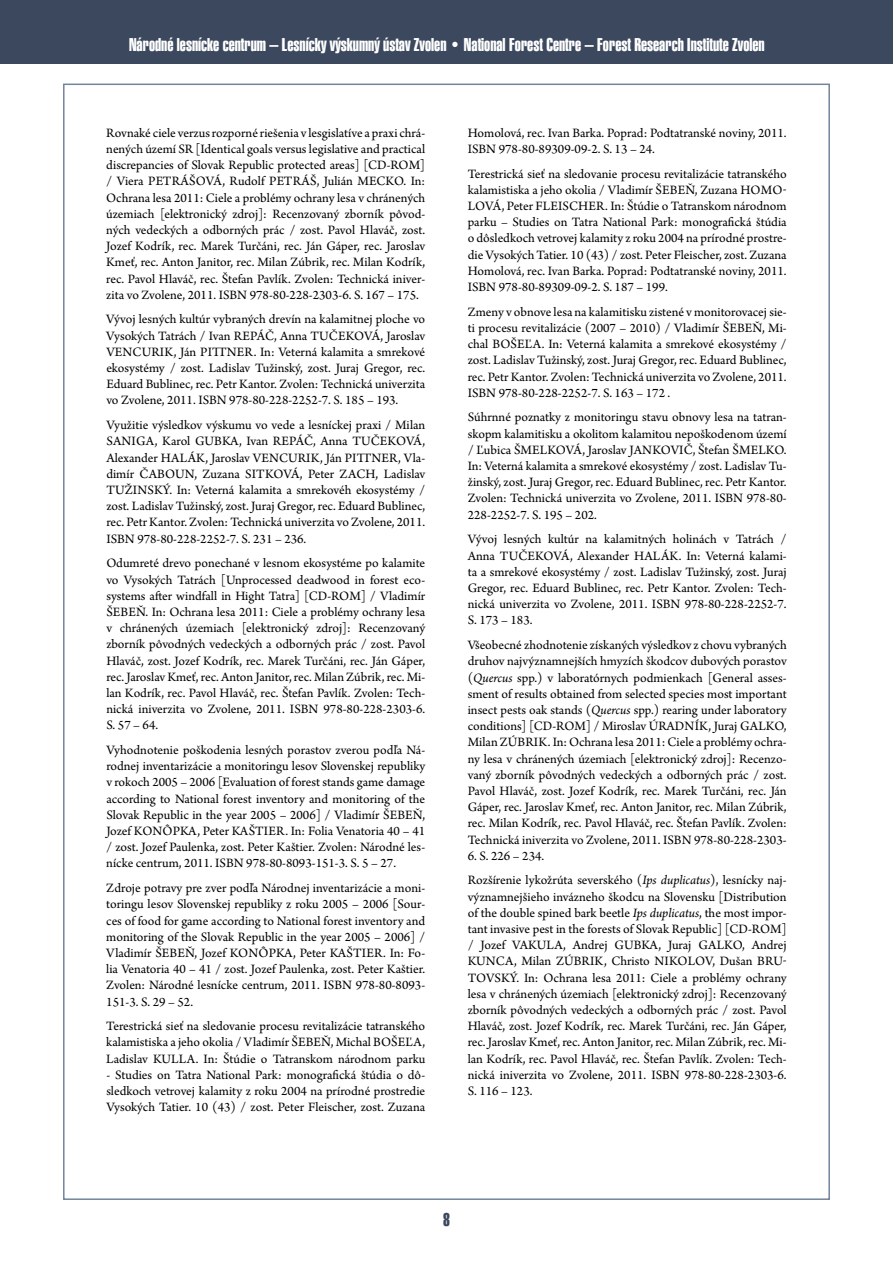
<style>
.page{position:relative;width:893px;height:1263px;background:#fff}
.page>*{position:absolute;margin:0;border:0;box-sizing:border-box;transform-origin:0 0}
.t1{font:18px "Swiss 911 AT Extra Compressed";color:#fff}
.t2{font:18px "Swiss 911 AT Extra Compressed";color:#3c485e}
.t3{font:13.5px/16.2px "Arno Pro";color:#000;text-align:justify}
.s1{font-style:italic}
</style>
<div class="page">
<div style="left:0;top:0;width:893px;height:64px;background:#3c485e"></div>
<h1 class="t1" style="left:129px;top:35px;width:637px">Národné lesnícke centrum – Lesnícky výskumný ústav Zvolen • National Forest Centre – Forest Research Institute Zvolen</h1>
<p class="t3" style="left:106px;top:125px;width:320px">Rovnaké ciele verzus rozporné riešenia v lesgislatíve a praxi chrá&shy;nených území SR [Identical goals versus legislative and practical discrepancies of Slovak Republic protected areas] [CD-ROM] / Viera Petrášová, Rudolf Petráš, Julián Mecko</p>
<p class="t3" style="left:106px;top:174px;width:320px;text-indent:297px">. In:<br>Ochrana lesa 2011: Ciele a problémy ochrany lesa v chránených územiach [elektronický zdroj]: Recenzovaný zborník pôvod&shy;ných vedeckých a odborných prác / zost. Pavol Hlaváč, zost.<br>Jozef Kodrík, rec. Marek Turčáni, rec. Ján Gáper, rec. Jaroslav Kmeť, rec. Anton Janitor, rec. Milan Zúbrik, rec. Milan Kodrík, rec. Pavol Hlaváč, rec. Štefan Pavlík. Zvolen: Technická iniver&shy;zita vo Zvolene, 2011. ISBN 978-80-228-2303-6. S. 167 – 175.</p>
<p class="t3" style="left:106px;top:312px;width:320px">Vývoj lesných kultúr vybraných drevín na kalamitnej ploche vo<br>Vysokých Tatrách / Ivan Repáč, Anna Tučekov</p>
<p class="t3" style="left:372px;top:328px;width:55px">á, Jaroslav</p>
<p class="t3" style="left:106px;top:344px;width:320px;text-indent:147px">. In: Veterná kalamita a smrekové ekosystémy / zost. Ladislav Tužinský, zost. Juraj Gregor, rec.<br>Eduard Bublinec, rec. Petr Kantor. Zvolen: Technická univerzita vo Zvolene, 2011. ISBN 978-80-228-2252-7. S. 185 – 193.</p>
<p class="t3" style="left:106px;top:418px;width:320px">Využitie výsledkov výskumu vo vede a lesníckej praxi / Milan<br>Saniga</p>
<p class="t3" style="left:106px;top:344px;width:18px">Vencurik</p>
<p class="t3" style="left:174px;top:344px;width:63px">, Ján Pittner</p>
<p class="t3" style="left:155px;top:434px;width:208px">, Karol Gub ka, Ivan Repáč, Anna Tučekov</p>
<p class="t3" style="left:414px;top:434px;width:13px">á,</p>
<p class="t3" style="left:106px;top:450px;width:165px">Alexander Halák, Jaroslav Vencurik</p>
<p class="t3" style="left:320px;top:450px;width:61px">, Ján Pittner</p>
<p class="t3" style="left:398px;top:450px;width:28px">, Vla-</p>
<p class="t3" style="left:106px;top:466px;width:53px">dimír Čaboun</p>
<p class="t3" style="left:194px;top:466px;width:81px">, Zuzana Sitkov</p>
<p class="t3" style="left:291px;top:466px;width:68px">á, Peter Zach</p>
<p class="t3" style="left:376px;top:466px;width:51px">, Ladislav</p>
<p class="t3" style="left:106px;top:482px;width:36px">Tužinsk</p>
<p class="t3" style="left:106px;top:482px;width:320px;text-indent:56px">ý. In: Veterná kalamita a smrekovéh ekosystémy / zost. Ladislav Tužinský, zost. Juraj Gregor, rec. Eduard Bublinec, rec. Petr Kantor. Zvolen: Technická univerzita vo Zvolene, 2011.<br>ISBN 978-80-228-2252-7. S. 231 – 236.</p>
<p class="t3" style="left:106px;top:556px;width:320px">Odumreté drevo ponechané v lesnom ekosystéme po kalamite vo Vysokých Tatrách [Unprocessed deadwood in forest eco&shy;systems after windfall in Hight Tatra] [CD-ROM] / Vladimír Šebe</p>
<p class="t3" style="left:106px;top:604px;width:321px;text-indent:30px">ň. In: Ochrana lesa 2011: Ciele a problémy ochrany lesa v chránených územiach [elektronický zdroj]: Recenzovaný zborník pôvodných vedeckých a odborných prác / zost. Pavol Hlaváč, zost. Jozef Kodrík, rec. Marek Turčáni, rec. Ján Gáper, rec. Jaroslav Kmeť, rec. Anton Janitor, rec. Milan Zúbrik, rec. Mi&shy;lan Kodrík, rec. Pavol Hlaváč, rec. Štefan Pavlík. Zvolen: Tech&shy;nická iniverzita vo Zvolene, 2011. ISBN 978-80-228-2303-6.<br>S. 57 – 64.</p>
<p class="t3" style="left:106px;top:742px;width:321px">Vyhodnotenie poškodenia lesných porastov zverou podľa Ná&shy;rodnej inventarizácie a monitoringu lesov Slovenskej republiky v rokoch 2005 – 2006 [Evaluation of forest stands game damage according to National forest inventory and monitoring of the Slovak Republic in the year 2005 – 2006] / Vladimír Šebe</p>
<p class="t3" style="left:106px;top:807px;width:320px;text-indent:307px">ň, Jozef Kon ôpka, Peter Kaštier. In: Folia Venatoria 40 – 41 / zost. Jozef Paulenka, zost. Peter Kaštier. Zvolen: Národné les&shy;nícke centrum, 2011. ISBN 978-80-8093-151-3. S. 5 – 27.</p>
<p class="t3" style="left:106px;top:881px;width:320px">Zdroje potravy pre zver podľa Národnej inventarizácie a moni&shy;toringu lesov Slovenskej republiky z roku 2005 – 2006 [Sour&shy;ces of food for game according to National forest inventory and monitoring of the Slovak Republic in the year 2005 – 2006] / Vladimír Šebe</p>
<p class="t3" style="left:106px;top:945px;width:320px;text-indent:79px">ň, Jozef Kon ôpka, Peter Kaštier. In: Fo&shy;lia Venatoria 40 – 41 / zost. Jozef Paulenka, zost. Peter Kaštier.<br>Zvolen: Národné lesnícke centrum, 2011. ISBN 978-80-8093- 151-3. S. 29 – 52.</p>
<p class="t3" style="left:106px;top:1019px;width:320px">Terestrická sieť na sledovanie procesu revitalizácie tatranského kalamistiska a jeho okolia / Vladimír Šebe</p>
<p class="t3" style="left:321px;top:1035px;width:106px">ň, Michal Bo šeľa,</p>
<p class="t3" style="left:106px;top:1051px;width:65px">Ladislav Kulla</p>
<p class="t3" style="left:196px;top:1051px;width:231px">. In: Štúdie o Tatranskom národnom parku</p>
<p class="t3" style="left:106px;top:1067px;width:320px">- Studies on Tatra National Park: monografická štúdia o dô&shy;sledkoch vetrovej kalamity z roku 2004 na prírodné prostredie Vysokých Tatier. 10 (43) / zost. Peter Fleischer, zost. Zuzana</p>
<p class="t3" style="left:468px;top:125px;width:320px">Homolová, rec. Ivan Barka. Poprad: Podtatranské noviny, 2011.<br>ISBN 978-80-89309-09-2. S. 13 – 24.</p>
<p class="t3" style="left:468px;top:166px;width:320px">Terestrická sieť na sledovanie procesu revitalizácie tatranského kalamistiska a jeho okolia / Vladimír Šebe</p>
<p class="t3" style="left:685px;top:182px;width:77px">ň, Zuzana Homo</p>
<p class="t3" style="left:783px;top:182px;width:5px">-</p>
<p class="t3" style="left:468px;top:199px;width:320px;text-indent:137px">. In: Štúdie o Tatranskom národnom parku – Studies on Tatra National Park: monografická štúdia o dôsledkoch vetrovej kalamity z roku 2004 na prírodné prostre&shy;die Vysokých Tatier. 10 (43) / zost. Peter Fleischer, zost. Zuzana Homolová, rec. Ivan Barka. Poprad: Podtatranské noviny, 2011.<br>ISBN 978-80-89309-09-2. S. 187 – 199.</p>
<p class="t3" style="left:468px;top:304px;width:320px">Zmeny v obnove lesa na kalamitisku zistené v monitorovacej sie&shy;ti procesu revitalizácie (2007 – 2010) / Vladimír Šebe</p>
<p class="t3" style="left:468px;top:199px;width:84px">lová, Peter Fleischer</p>
<p class="t3" style="left:468px;top:320px;width:320px;text-indent:285px">ň, Mi&shy;chal Bo šeľa . In: Veterná kalamita a smrekové ekosystémy / zost. Ladislav Tužinský, zost. Juraj Gregor, rec. Eduard Bublinec, rec. Petr Kantor. Zvolen: Technická univerzita vo Zvolene, 2011.<br>ISBN 978-80-228-2252-7. S. 163 – 172 .</p>
<p class="t3" style="left:468px;top:410px;width:320px">Súhrnné poznatky z monitoringu stavu obnovy lesa na tatran&shy;skopm kalamitisku a okolitom kalamitou nepoškodenom území / Ľubica Šmelkov</p>
<p class="t3" style="left:574px;top:442px;width:70px">á, Jaroslav Jankovič</p>
<p class="t3" style="left:693px;top:442px;width:50px">, Štefan Šmelko</p>
<p class="t3" style="left:468px;top:442px;width:320px;text-indent:316px">.<br>In: Veterná kalamita a smrekové ekosystémy / zost. Ladislav Tu&shy;žinský, zost. Juraj Gregor, rec. Eduard Bublinec, rec. Petr Kantor.<br>Zvolen: Technická univerzita vo Zvolene, 2011. ISBN 978-80- 228-2252-7. S. 195 – 202.</p>
<p class="t3" style="left:468px;top:532px;width:320px">Vývoj lesných kultúr na kalamitných holinách v Tatrách /<br>Anna Tučekov</p>
<p class="t3" style="left:468px;top:548px;width:320px;text-indent:93px">á, Alexander Halák. In: Veterná kalami&shy;ta a smrekové ekosystémy / zost. Ladislav Tužinský, zost. Juraj Gregor, rec. Eduard Bublinec, rec. Petr Kantor. Zvolen: Tech&shy;nická univerzita vo Zvolene, 2011. ISBN 978-80-228-2252-7.<br>S. 173 – 183.</p>
<p class="t3" style="left:468px;top:638px;width:321px">Všeobecné zhodnotenie získaných výsledkov z chovu vybraných druhov najvýznamnejších hmyzích škodcov dubových porastov (<span class="s1">Quercus</span> spp.) v laboratórnych podmienkach [General asses&shy;sment of results obtained from selected species most important insect pests oak stands (<span class="s1">Quercus</span> spp.) rearing under laboratory conditions] [CD-ROM] / Miroslav Úradník, Juraj Galko</p>
<p class="t3" style="left:784px;top:719px;width:4px">,</p>
<p class="t3" style="left:468px;top:735px;width:59px">Milan Zúbrik</p>
<p class="t3" style="left:468px;top:735px;width:320px;text-indent:80px">. In: Ochrana lesa 2011: Ciele a problémy ochra&shy;ny lesa v chránených územiach [elektronický zdroj]: Recenzo&shy;vaný zborník pôvodných vedeckých a odborných prác / zost.<br>Pavol Hlaváč, zost. Jozef Kodrík, rec. Marek Turčáni, rec. Ján Gáper, rec. Jaroslav Kmeť, rec. Anton Janitor, rec. Milan Zúbrik, rec. Milan Kodrík, rec. Pavol Hlaváč, rec. Štefan Pavlík. Zvolen:<br>Technická iniverzita vo Zvolene, 2011. ISBN 978-80-228-2303-</p>
<p class="t3" style="left:468px;top:844px;width:320px;line-height:24.8px">6. S. 226 – 234.<br>Rozšírenie lykožrúta severského (<span class="s1">Ips duplicatus</span>), lesnícky naj-</p>
<p class="t3" style="left:468px;top:889px;width:320px">významnejšieho invázneho škodcu na Slovensku [Distribution of the double spined bark beetle <span class="s1">Ips duplicatus</span>, the most impor&shy;tant invasive pest in the forests of Slovak Republic] [CD-ROM] / Jozef Vakula</p>
<p class="t3" style="left:563px;top:938px;width:155px">, Andrej Gub ka, Juraj Galko</p>
<p class="t3" style="left:742px;top:938px;width:46px">, Andrej</p>
<p class="t3" style="left:468px;top:954px;width:19px">Kunca</p>
<p class="t3" style="left:514px;top:954px;width:69px">, Milan Zúbrik</p>
<p class="t3" style="left:604px;top:954px;width:70px">, Christo Nikolov</p>
<p class="t3" style="left:712px;top:954px;width:76px">, Dušan Bru-</p>
<p class="t3" style="left:468px;top:970px;width:18px">tovsk</p>
<p class="t3" style="left:468px;top:970px;width:321px;text-indent:42px">ý. In: Ochrana lesa 2011: Ciele a problémy ochrany lesa v chránených územiach [elektronický zdroj]: Recenzovaný zborník pôvodných vedeckých a odborných prác / zost. Pavol Hlaváč, zost. Jozef Kodrík, rec. Marek Turčáni, rec. Ján Gáper, rec. Jaroslav Kmeť, rec. Anton Janitor, rec. Milan Zúbrik, rec. Mi&shy;lan Kodrík, rec. Pavol Hlaváč, rec. Štefan Pavlík. Zvolen: Tech&shy;nická iniverzita vo Zvolene, 2011. ISBN 978-80-228-2303-6.<br>S. 116 – 123.</p>
<h1 class="t2" style="left:443px;top:1209px;width:8px">8</h1>
</div>
